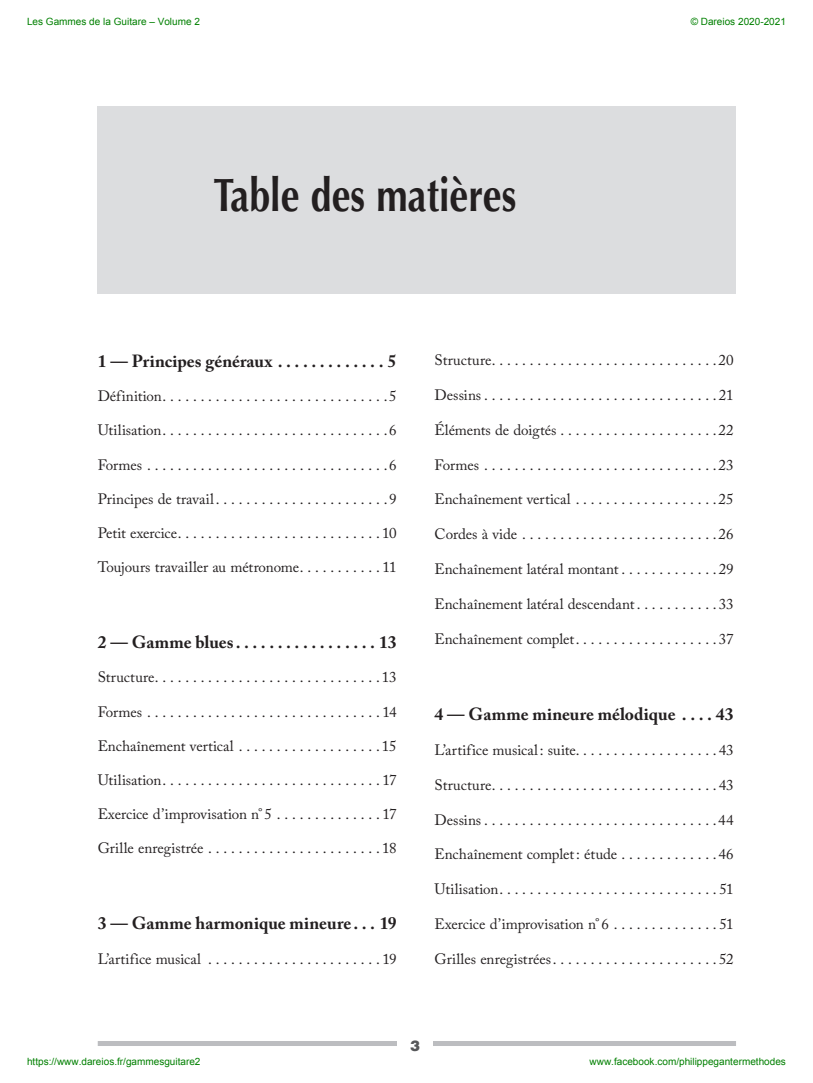
<style>
.page{position:relative;width:813px;height:1083px;background:#fff}
.page>*{position:absolute;margin:0;border:0;box-sizing:border-box;transform-origin:0 0}
.t1{font:700 46.88px "Optima";color:#231f20;scale:.8 1}
.t2{font:700 17.5px "Adobe Caslon Pro";color:#231f20}
.t3{font:15px "Adobe Caslon Pro";letter-spacing:-.005em;color:#231f20}
.t4{font:900 15px "Helvetica";color:#57585a}
.t5{font:10px "Arial";color:#008000}
</style>
<div class="page">
<div style="left:98px;top:1041px;width:637px;height:5px;background:#bcbdc0"></div>
<div style="left:397px;top:1031px;width:36px;height:23px;background:#fff"></div>
<div style="left:98px;top:106px;width:637px;height:188px;background:#dcdddf"></div>
<p class="t5" style="left:27px;top:15px;width:174px">Les Gammes de la Guitare – Volume 2</p>
<p class="t5" style="left:690px;top:15px;width:97px">© Dareios 2020-2021</p>
<h1 class="t1" style="left:213px;top:168px;width:380px">Table des matières</h1>
<p class="t2" style="left:98px;top:351px;width:300px">1 — Principes généraux . . . . . . . . . . . . . 5</p>
<p class="t3" style="left:98px;top:387px;width:300px">Définition . . . . . . . . . . . . . . . . . . . . . . . . . . . . . 5</p>
<p class="t3" style="left:98px;top:421px;width:300px">Utilisation . . . . . . . . . . . . . . . . . . . . . . . . . . . . . 6</p>
<p class="t3" style="left:98px;top:455px;width:300px">Formes . . . . . . . . . . . . . . . . . . . . . . . . . . . . . . . 6</p>
<p class="t3" style="left:98px;top:490px;width:300px">Principes de travail . . . . . . . . . . . . . . . . . . . . . . 9</p>
<p class="t3" style="left:98px;top:524px;width:300px">Petit exercice . . . . . . . . . . . . . . . . . . . . . . . . . . 10</p>
<p class="t3" style="left:98px;top:558px;width:300px">Toujours travailler au métronome . . . . . . . . . . 11</p>
<p class="t2" style="left:98px;top:632px;width:300px">2 — Gamme blues . . . . . . . . . . . . . . . . . 13</p>
<p class="t3" style="left:98px;top:668px;width:300px">Structure . . . . . . . . . . . . . . . . . . . . . . . . . . . . . 13</p>
<p class="t3" style="left:98px;top:702px;width:300px">Formes . . . . . . . . . . . . . . . . . . . . . . . . . . . . . . 14</p>
<p class="t3" style="left:98px;top:737px;width:300px">Enchaînement vertical . . . . . . . . . . . . . . . . . . 15</p>
<p class="t3" style="left:98px;top:771px;width:300px">Utilisation . . . . . . . . . . . . . . . . . . . . . . . . . . . . 17</p>
<p class="t3" style="left:98px;top:805px;width:300px">Exercice d’improvisation n° 5 . . . . . . . . . . . . . 17</p>
<p class="t3" style="left:98px;top:839px;width:300px">Grille enregistrée . . . . . . . . . . . . . . . . . . . . . . 18</p>
<p class="t2" style="left:98px;top:913px;width:300px">3 — Gamme harmonique mineure . . . 19</p>
<p class="t3" style="left:98px;top:949px;width:300px">L’artifice musical . . . . . . . . . . . . . . . . . . . . . . 19</p>
<p class="t3" style="left:434px;top:351px;width:300px">Structure . . . . . . . . . . . . . . . . . . . . . . . . . . . . . 20</p>
<p class="t3" style="left:434px;top:386px;width:300px">Dessins . . . . . . . . . . . . . . . . . . . . . . . . . . . . . . 21</p>
<p class="t3" style="left:434px;top:421px;width:300px">Éléments de doigtés . . . . . . . . . . . . . . . . . . . . 22</p>
<p class="t3" style="left:434px;top:455px;width:300px">Formes . . . . . . . . . . . . . . . . . . . . . . . . . . . . . . 23</p>
<p class="t3" style="left:434px;top:490px;width:300px">Enchaînement vertical . . . . . . . . . . . . . . . . . . 25</p>
<p class="t3" style="left:434px;top:525px;width:300px">Cordes à vide . . . . . . . . . . . . . . . . . . . . . . . . . 26</p>
<p class="t3" style="left:434px;top:560px;width:300px">Enchaînement latéral montant . . . . . . . . . . . . 29</p>
<p class="t3" style="left:434px;top:595px;width:300px">Enchaînement latéral descendant . . . . . . . . . . 33</p>
<p class="t3" style="left:434px;top:629px;width:300px">Enchaînement complet . . . . . . . . . . . . . . . . . . 37</p>
<p class="t2" style="left:434px;top:704px;width:300px">4 — Gamme mineure mélodique . . . . 43</p>
<p class="t3" style="left:434px;top:741px;width:300px">L’artifice musical: suite . . . . . . . . . . . . . . . . . . 43</p>
<p class="t3" style="left:434px;top:776px;width:300px">Structure . . . . . . . . . . . . . . . . . . . . . . . . . . . . . 43</p>
<p class="t3" style="left:434px;top:810px;width:300px">Dessins . . . . . . . . . . . . . . . . . . . . . . . . . . . . . . 44</p>
<p class="t3" style="left:434px;top:845px;width:300px">Enchaînement complet: étude . . . . . . . . . . . . 46</p>
<p class="t3" style="left:434px;top:880px;width:300px">Utilisation . . . . . . . . . . . . . . . . . . . . . . . . . . . . 51</p>
<p class="t3" style="left:434px;top:915px;width:300px">Exercice d’improvisation n° 6 . . . . . . . . . . . . . 51</p>
<p class="t3" style="left:434px;top:950px;width:300px">Grilles enregistrées . . . . . . . . . . . . . . . . . . . . . 52</p>
<p class="t4" style="left:410px;top:1036px;width:12px">3</p>
<p class="t5" style="left:27px;top:1055px;width:175px">https://www.dareios.fr/gammesguitare2</p>
<p class="t5" style="left:589px;top:1055px;width:198px">www.facebook.com/philippegantermethodes</p>
</div>
